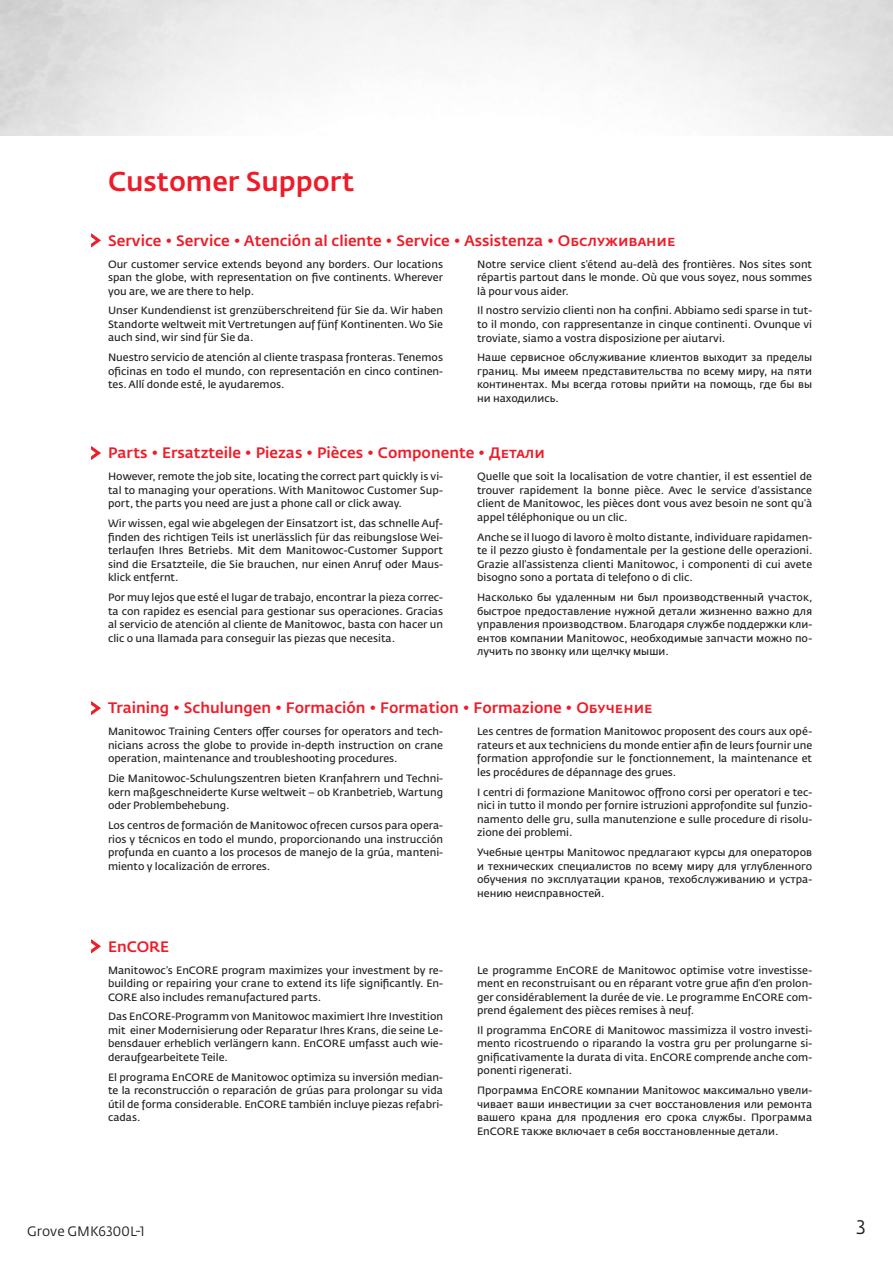
<style>
.page{position:relative;width:893px;height:1263px;background:#fff}
.page>*{position:absolute;margin:0;border:0;box-sizing:border-box;transform-origin:0 0}
.t1{font:500 27px "Fedra Sans Pro";color:#ee1c28}
.t2{font:19.5px "Fedra Sans Pro";color:#231f20}
.t3{font:500 15px "Fedra Sans Pro";color:#ee1c28}
.t4{font:13.5px "Fedra Sans Pro";letter-spacing:.01em;color:#231f20}
.t5{font:600 10.5px/13.5px "Fedra Sans Pro";color:#231f20;text-align:justify}
</style>
<div class="page">
<svg style="left:91px;top:233px;width:10px;height:14px"></svg>
<svg style="left:91px;top:446px;width:10px;height:14px"></svg>
<svg style="left:91px;top:701px;width:10px;height:14px"></svg>
<svg style="left:91px;top:939px;width:10px;height:14px"></svg>
<h1 class="t1" style="left:108px;top:165px;width:248px">Customer Support</h1>
<h3 class="t3" style="left:108px;top:231px;width:569px">Service • Service • Atención al cliente • Service • Assistenza • ОБСЛУЖИВАНИЕ</h3>
<p class="t5" style="left:108px;top:257px;width:337px">Our customer service extends beyond any borders. Our locations span the globe, with representation on five continents. Wherever you are, we are there to help.</p>
<p class="t5" style="left:108px;top:304px;width:337px">Unser Kundendienst ist grenzüberschreitend für Sie da. Wir haben Standorte weltweit mit Vertretungen auf fünf Kontinenten. Wo Sie auch sind, wir sind für Sie da.</p>
<p class="t5" style="left:108px;top:351px;width:337px">Nuestro servicio de atención al cliente traspasa fronteras. Tenemos oficinas en todo el mundo, con representación en cinco continen&shy;tes. Allí donde esté, le ayudaremos.</p>
<p class="t5" style="left:477px;top:257px;width:337px">Notre service client s’étend au-delà des frontières. Nos sites sont répartis partout dans le monde. Où que vous soyez, nous sommes là pour vous aider.</p>
<p class="t5" style="left:477px;top:304px;width:337px">Il nostro servizio clienti non ha confini. Abbiamo sedi sparse in tut&shy;to il mondo, con rappresentanze in cinque continenti. Ovunque vi troviate, siamo a vostra disposizione per aiutarvi.</p>
<p class="t5" style="left:477px;top:351px;width:337px">Наше сервисное обслуживание клиентов выходит за пределы границ. Мы имеем представительства по всему миру, на пяти континентах. Мы всегда готовы прийти на помощь, где бы вы ни находились.</p>
<h3 class="t3" style="left:108px;top:444px;width:438px">Parts • Ersatzteile • Piezas • Pièces • Componente • ДЕТАЛИ</h3>
<p class="t5" style="left:108px;top:470px;width:337px">However, remote the job site, locating the correct part quickly is vi&shy;tal to managing your operations. With Manitowoc Customer Sup&shy;port, the parts you need are just a phone call or click away.</p>
<p class="t5" style="left:108px;top:517px;width:337px">Wir wissen, egal wie abgelegen der Einsatzort ist, das schnelle Auf&shy;finden des richtigen Teils ist unerlässlich für das reibungslose Wei&shy;terlaufen Ihres Betriebs. Mit dem Manitowoc-Customer Support sind die Ersatzteile, die Sie brauchen, nur einen Anruf oder Maus&shy;klick entfernt.</p>
<p class="t5" style="left:108px;top:591px;width:337px">Por muy lejos que esté el lugar de trabajo, encontrar la pieza correc&shy;ta con rapidez es esencial para gestionar sus operaciones. Gracias al servicio de atención al cliente de Manitowoc, basta con hacer un clic o una llamada para conseguir las piezas que necesita.</p>
<p class="t5" style="left:477px;top:470px;width:337px">Quelle que soit la localisation de votre chantier, il est essentiel de trouver rapidement la bonne pièce. Avec le service d’assistance client de Manitowoc, les pièces dont vous avez besoin ne sont qu’à appel téléphonique ou un clic.</p>
<p class="t5" style="left:477px;top:530px;width:337px">Anche se il luogo di lavoro è molto distante, individuare rapidamen&shy;te il pezzo giusto è fondamentale per la gestione delle operazioni.<br>Grazie all’assistenza clienti Manitowoc, i componenti di cui avete bisogno sono a portata di telefono o di clic.</p>
<p class="t5" style="left:477px;top:591px;width:337px">Насколько бы удаленным ни был производственный участок, быстрое предоставление нужной детали жизненно важно для управления производством. Благодаря службе поддержки кли&shy;ентов компании Manitowoc, необходимые запчасти можно по&shy;лучить по звонку или щелчку мыши.</p>
<h3 class="t3" style="left:108px;top:699px;width:546px">Training • Schulungen • Formación • Formation • Formazione • ОБУЧЕНИЕ</h3>
<p class="t5" style="left:108px;top:725px;width:337px">Manitowoc Training Centers offer courses for operators and tech&shy;nicians across the globe to provide in-depth instruction on crane operation, maintenance and troubleshooting procedures.</p>
<p class="t5" style="left:108px;top:772px;width:337px">Die Manitowoc-Schulungszentren bieten Kranfahrern und Techni&shy;kern maßgeschneiderte Kurse weltweit – ob Kranbetrieb, Wartung oder Problembehebung.</p>
<p class="t5" style="left:108px;top:819px;width:337px">Los centros de formación de Manitowoc ofrecen cursos para opera&shy;rios y técnicos en todo el mundo, proporcionando una instrucción profunda en cuanto a los procesos de manejo de la grúa, manteni&shy;miento y localización de errores.</p>
<p class="t5" style="left:477px;top:725px;width:337px">Les centres de formation Manitowoc proposent des cours aux opé&shy;rateurs et aux techniciens du monde entier afin de leurs fournir une formation approfondie sur le fonctionnement, la maintenance et les procédures de dépannage des grues.</p>
<p class="t5" style="left:477px;top:785px;width:337px">I centri di formazione Manitowoc offrono corsi per operatori e tec&shy;nici in tutto il mondo per fornire istruzioni approfondite sul funzio&shy;namento delle gru, sulla manutenzione e sulle procedure di risolu&shy;zione dei problemi.</p>
<p class="t5" style="left:477px;top:846px;width:337px">Учебные центры Manitowoc предлагают курсы для операторов и технических специалистов по всему миру для углубленного обучения по эксплуатации кранов, техобслуживанию и устра&shy;нению неисправностей.</p>
<h3 class="t3" style="left:108px;top:937px;width:63px">EnCORE</h3>
<p class="t5" style="left:108px;top:963px;width:337px">Manitowoc’s EnCORE program maximizes your investment by re&shy;building or repairing your crane to extend its life significantly. En-CORE also includes remanufactured parts.</p>
<p class="t5" style="left:108px;top:1010px;width:337px">Das EnCORE-Programm von Manitowoc maximiert Ihre Investition mit einer Modernisierung oder Reparatur Ihres Krans, die seine Le&shy;bensdauer erheblich verlängern kann. EnCORE umfasst auch wie&shy;deraufgearbeitete Teile.</p>
<p class="t5" style="left:108px;top:1070px;width:337px">El programa EnCORE de Manitowoc optimiza su inversión median&shy;te la reconstrucción o reparación de grúas para prolongar su vida útil de forma considerable. EnCORE también incluye piezas refabri&shy;cadas.</p>
<p class="t5" style="left:477px;top:963px;width:337px">Le programme EnCORE de Manitowoc optimise votre investisse&shy;ment en reconstruisant ou en réparant votre grue afin d’en prolon&shy;ger considérablement la durée de vie. Le programme EnCORE com&shy;prend également des pièces remises à neuf.</p>
<p class="t5" style="left:477px;top:1023px;width:337px">Il programma EnCORE di Manitowoc massimizza il vostro investi&shy;mento ricostruendo o riparando la vostra gru per prolungarne si&shy;gnificativamente la durata di vita. EnCORE comprende anche com&shy;ponenti rigenerati.</p>
<p class="t5" style="left:477px;top:1084px;width:337px">Программа EnCORE компании Manitowoc максимально увели&shy;чивает ваши инвестиции за счет восстановления или ремонта вашего крана для продления его срока службы. Программа EnCORE также включает в себя восстановленные детали.</p>
<p class="t4" style="left:27px;top:1223px;width:119px">Grove GMK6300L-1</p>
<h2 class="t2" style="left:856px;top:1215px;width:11px">3</h2>
</div>
